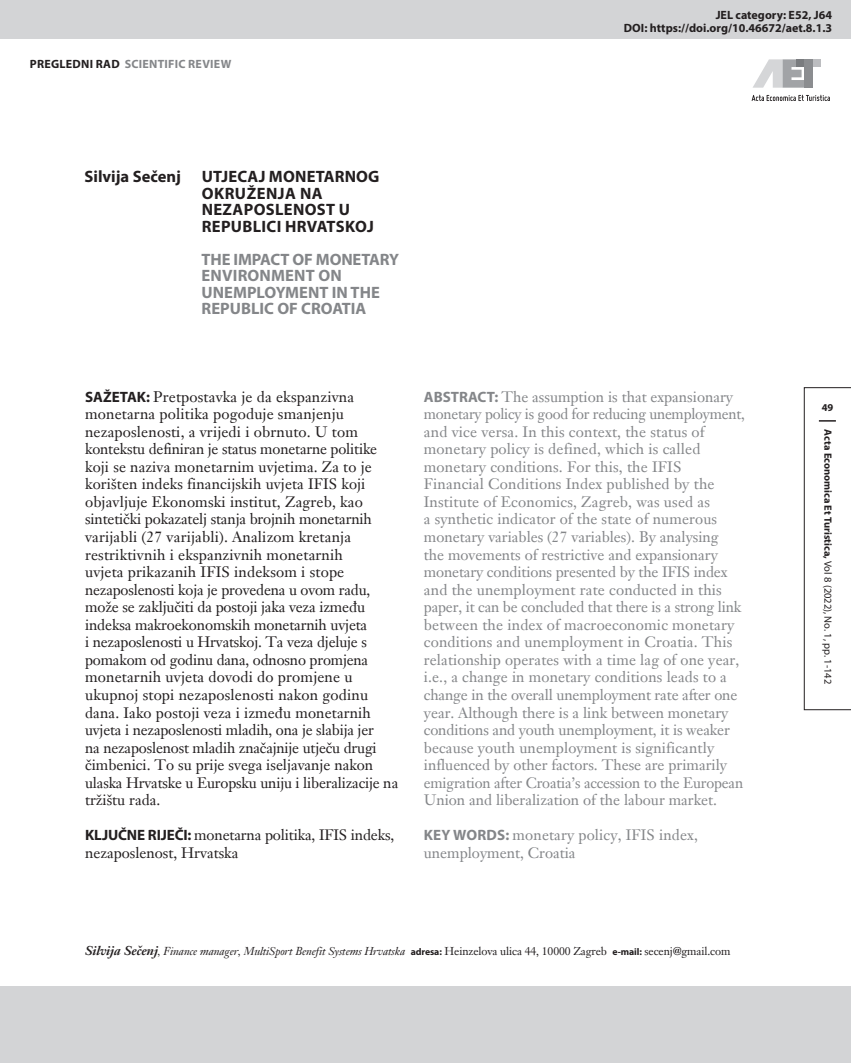
<style>
.page{position:relative;width:851px;height:1063px;background:#fff}
.page>*{position:absolute;margin:0;border:0;box-sizing:border-box;transform-origin:0 0}
.t1{font:700 16.5px/16.5px "Myriad Pro";color:#848689}
.t2{font:700 16.5px/16.5px "Myriad Pro";letter-spacing:.02em;color:#231f20}
.t3{font:700 16.5px "Myriad Pro";color:#231f20}
.t4{font:15px/17.5px "Janson HR";color:#848689}
.t5{font:15px/17.5px "Janson HR";color:#231f20}
.t6{font:700 12px/13.5px "Myriad Pro";color:#231f20;text-align:right}
.t7{font:700 12px "Myriad Pro";letter-spacing:.02em;color:#848689}
.t8{font:italic 11.25px "Janson HR";letter-spacing:-.01em;color:#231f20}
.t9{font:700 10.5px "Myriad Pro";color:#231f20}
.s1{color:#231f20}
.s2{font-family:"Myriad Pro";font-weight:700}
.s3{font-weight:400}
.s4{font-weight:700;font-size:12.75px}
.s5{font-family:"Myriad Pro";font-weight:700;font-style:normal;font-size:9.75px}
.s6{font-style:normal}
</style>
<div class="page">
<div style="left:0;top:0;width:850px;height:38px;background:#d3d4d6"></div>
<div style="left:0;top:986px;width:850px;height:77px;background:#d3d4d6"></div>
<svg style="left:753px;top:59px;width:50px;height:29px"></svg>
<div style="left:803px;top:59px;width:9px;height:29px;background:#8b8d90"></div>
<div style="left:796px;top:59px;width:7px;height:8px;background:#7a7c7f"></div>
<div style="left:812px;top:59px;width:8px;height:8px;background:#bcbdc0"></div>
<svg style="left:751px;top:95px;width:78px;height:6px"></svg>
<svg style="left:803px;top:387px;width:47px;height:323px"></svg>
<p class="t7" style="left:30px;top:57px;width:203px"><span class="s1">PREGLEDNI RAD</span> SCIENTIFIC REVIEW</p>
<p class="t6" style="left:623px;top:8px;width:210px">JEL category: E52, J64<br>DOI: https://doi.org/10.46672/aet.8.1.3</p>
<p class="t3" style="left:85px;top:166px;width:98px">Silvija Sečenj</p>
<p class="t2" style="left:202px;top:168px;width:179px">UTJECAJ MONETARNOG<br>OKRUŽENJA NA<br>NEZAPOSLENOST U<br>REPUBLICI HRVATSKOJ</p>
<p class="t1" style="left:201px;top:251px;width:199px">THE IMPACT OF MONETARY<br>ENVIRONMENT ON<br>UNEMPLOYMENT IN THE<br>REPUBLIC OF CROATIA</p>
<p class="t5" style="left:85px;top:388px;width:315px"><span class="s2">SAŽETAK:</span> Pretpostavka je da ekspanzivna monetarna politika pogoduje smanjenju nezaposlenosti, a vrijedi i obrnuto. U tom kontekstu definiran je status monetarne politike koji se naziva monetarnim uvjetima. Za to je korišten indeks financijskih uvjeta IFIS koji objavljuje Ekonomski institut, Zagreb, kao sintetički pokazatelj stanja brojnih monetarnih varijabli (27 varijabli). Analizom kretanja restriktivnih i ekspanzivnih monetarnih<br>uvjeta prikazanih IFIS indeksom i stope nezaposlenosti koja je provedena u ovom radu, može se zaključiti da postoji jaka veza između indeksa makroekonomskih monetarnih uvjeta<br>i nezaposlenosti u Hrvatskoj. Ta veza djeluje s pomakom od godinu dana, odnosno promjena monetarnih uvjeta dovodi do promjene u ukupnoj stopi nezaposlenosti nakon godinu dana. Iako postoji veza i između monetarnih uvjeta i nezaposlenosti mladih, ona je slabija jer<br>na nezaposlenost mladih značajnije utječu drugi čimbenici. To su prije svega iseljavanje nakon ulaska Hrvatske u Europsku uniju i liberalizacije na tržištu rada.</p>
<p class="t5" style="left:85px;top:826px;width:311px"><span class="s2">KLJUČNE RIJEČI:</span> monetarna politika, IFIS indeks, nezaposlenost, Hrvatska</p>
<p class="t4" style="left:424px;top:388px;width:322px"><span class="s2">ABSTRACT:</span> The assumption is that expansionary monetary policy is good for reducing unemployment, and vice versa. In this context, the status of monetary policy is defined, which is called monetary conditions. For this, the IFIS Financial Conditions Index published by the Institute of Economics, Zagreb, was used as<br>a synthetic indicator of the state of numerous monetary variables (27 variables). By analysing<br>the movements of restrictive and expansionary monetary conditions presented by the IFIS index and the unemployment rate conducted in this paper, it can be concluded that there is a strong link between the index of macroeconomic monetary conditions and unemployment in Croatia. This relationship operates with a time lag of one year, i.e., a change in monetary conditions leads to a change in the overall unemployment rate after one year. Although there is a link between monetary conditions and youth unemployment, it is weaker because youth unemployment is significantly influenced by other factors. These are primarily emigration after Croatia’s accession to the European Union and liberalization of the labour market.</p>
<p class="t4" style="left:424px;top:826px;width:275px"><span class="s2">KEY WORDS:</span> monetary policy, IFIS index, unemployment, Croatia</p>
<p class="t9" style="left:821px;top:401px;width:13px">49</p>
<p class="t9" style="left:834px;top:429px;width:256px;rotate:90deg">Acta Economica Et Turistica, <span class="s3">Vol 8 (2022), No. 1, pp. 1-142</span></p>
<p class="t8" style="left:85px;top:944px;width:646px"><span class="s4">Silvija Sečenj</span>, Finance manager, MultiSport Benefit Systems Hrvatska <span class="s5">adresa:</span> <span class="s6">Heinzelova ulica 44, 10000 Zagreb</span> <span class="s5">e-mail:</span> <span class="s6">secenj@gmail.com</span></p>
</div>
